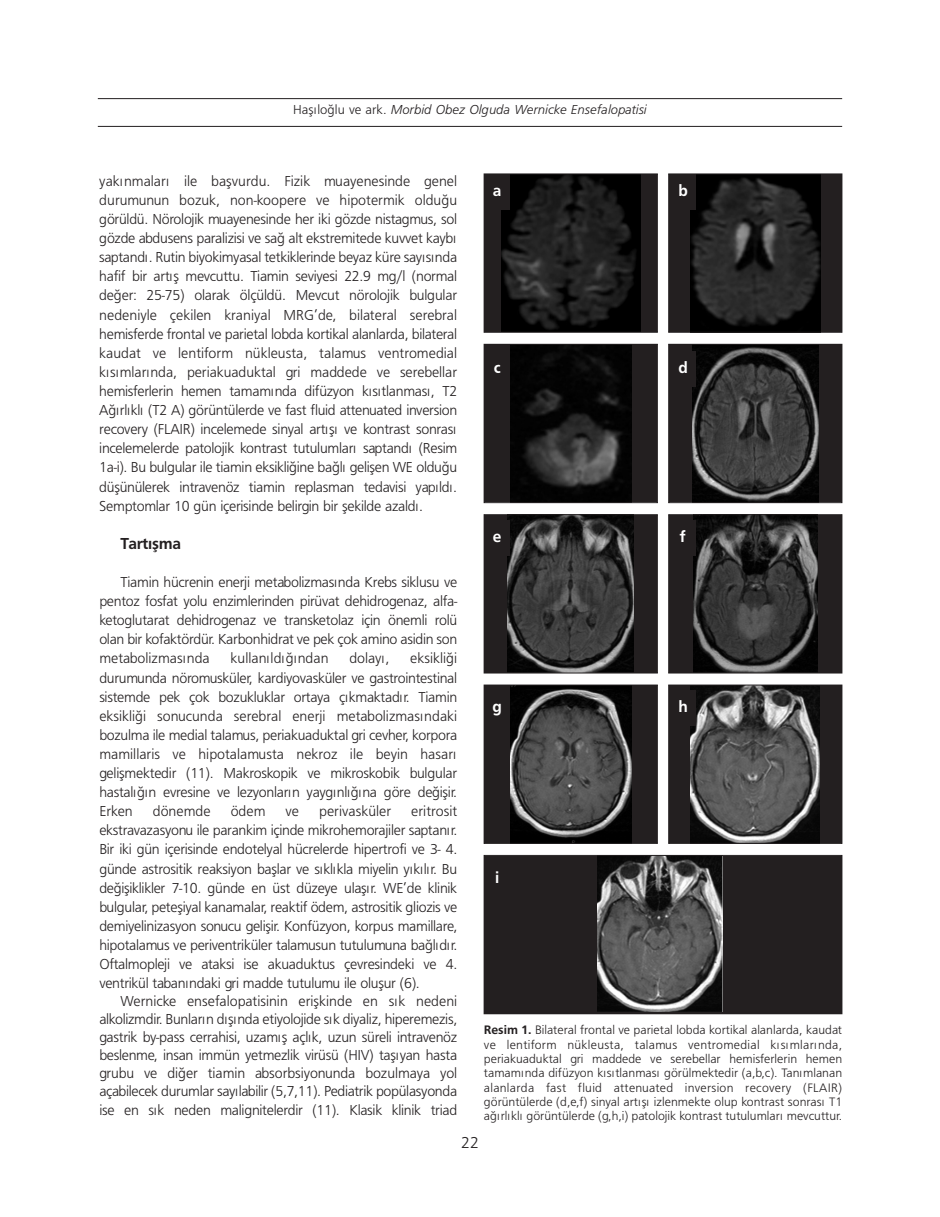
<style>
.page{position:relative;width:940px;height:1217px;background:#fff}
.page>*{position:absolute;margin:0;border:0;box-sizing:border-box;transform-origin:0 0}
.t1{font:16.5px "Frugal Bold Tr";color:#fff}
.t2{font:16.5px "Frugal Bold Tr";letter-spacing:-.02em;color:#231f20}
.t3{font:16.5px "Frugal Normal Tr";color:#231f20}
.t4{font:15px/19px "Frugal Normal Tr";letter-spacing:-.02em;color:#231f20;text-align:justify}
.t5{font:15px "Frugal Normal Tr";color:#231f20}
.t6{font:13.5px "Frugal Italic Tr";color:#231f20}
.t7{font:12.75px/14.2px "Frugal Normal Tr";color:#231f20;text-align:justify}
.s1{font-family:"Frugal Normal Tr"}
.s2{font-family:"Frugal Bold Tr"}
</style>
<div class="page">
<hr style="left:98px;top:98px;width:744px;height:1px;background:#231f20">
<hr style="left:98px;top:126px;width:744px;height:1px;background:#231f20">
<div style="left:484px;top:174px;width:173px;height:158px;background:#231f20"></div>
<img style="left:501px;top:176px;width:139px;height:154px">
<div style="left:484px;top:174px;width:173px;height:158px;border:1px solid #231f20"></div>
<div style="left:669px;top:174px;width:172px;height:158px;background:#231f20"></div>
<img style="left:690px;top:176px;width:131px;height:154px">
<div style="left:668px;top:174px;width:174px;height:158px;border:1px solid #231f20"></div>
<div style="left:484px;top:344px;width:173px;height:158px;background:#231f20"></div>
<img style="left:510px;top:346px;width:121px;height:154px">
<div style="left:484px;top:344px;width:173px;height:158px;border:1px solid #231f20"></div>
<div style="left:669px;top:344px;width:172px;height:158px;background:#231f20"></div>
<img style="left:692px;top:346px;width:126px;height:154px">
<div style="left:668px;top:344px;width:174px;height:158px;border:1px solid #231f20"></div>
<div style="left:484px;top:515px;width:173px;height:157px;background:#231f20"></div>
<img style="left:507px;top:516px;width:127px;height:155px">
<div style="left:484px;top:514px;width:173px;height:159px;border:1px solid #231f20"></div>
<div style="left:669px;top:515px;width:172px;height:157px;background:#231f20"></div>
<img style="left:693px;top:516px;width:124px;height:155px">
<div style="left:668px;top:514px;width:174px;height:159px;border:1px solid #231f20"></div>
<div style="left:484px;top:685px;width:173px;height:158px;background:#231f20"></div>
<img style="left:510px;top:686px;width:121px;height:155px">
<div style="left:484px;top:684px;width:173px;height:159px;border:1px solid #231f20"></div>
<div style="left:669px;top:685px;width:172px;height:158px;background:#231f20"></div>
<img style="left:691px;top:686px;width:129px;height:155px">
<div style="left:668px;top:684px;width:174px;height:159px;border:1px solid #231f20"></div>
<div style="left:484px;top:855px;width:357px;height:158px;background:#231f20"></div>
<img style="left:597px;top:857px;width:125px;height:154px">
<div style="left:484px;top:855px;width:358px;height:158px;border:1px solid #231f20"></div>
<div style="left:484px;top:174px;width:26px;height:35px;background:#231f20"></div>
<div style="left:484px;top:351px;width:26px;height:35px;background:#231f20"></div>
<div style="left:484px;top:520px;width:26px;height:35px;background:#231f20"></div>
<div style="left:484px;top:689px;width:26px;height:36px;background:#231f20"></div>
<div style="left:484px;top:860px;width:26px;height:35px;background:#231f20"></div>
<div style="left:670px;top:174px;width:26px;height:35px;background:#231f20"></div>
<div style="left:670px;top:351px;width:26px;height:35px;background:#231f20"></div>
<div style="left:670px;top:520px;width:26px;height:35px;background:#231f20"></div>
<div style="left:670px;top:689px;width:26px;height:36px;background:#231f20"></div>
<p class="t6" style="left:293px;top:104px;width:355px"><span class="s1">Haşıloğlu ve ark.</span> Morbid Obez Olguda Wernicke Ensefalopatisi</p>
<p class="t4" style="left:99px;top:172px;width:359px">yakınmaları ile başvurdu. Fizik muayenesinde genel durumunun bozuk, non-koopere ve hipotermik olduğu görüldü. Nörolojik muayenesinde her iki gözde nistagmus, sol gözde abdusens paralizisi ve sağ alt ekstremitede kuvvet kaybı saptandı. Rutin biyokimyasal tetkiklerinde beyaz küre sayısında hafif bir artış mevcuttu. Tiamin seviyesi 22.9 mg/l (normal değer: 25-75) olarak ölçüldü. Mevcut nörolojik bulgular nedeniyle çekilen kraniyal MRG’de, bilateral serebral hemisferde frontal ve parietal lobda kortikal alanlarda, bilateral kaudat ve lentiform nükleusta, talamus ventromedial kısımlarında, periakuaduktal gri maddede ve serebellar hemisferlerin hemen tamamında difüzyon kısıtlanması, T2<br>Ağırlıklı (T2 A) görüntülerde ve fast fluid attenuated inversion recovery (FLAIR) incelemede sinyal artışı ve kontrast sonrası incelemelerde patolojik kontrast tutulumları saptandı (Resim 1a-i). Bu bulgular ile tiamin eksikliğine bağlı gelişen WE olduğu düşünülerek intravenöz tiamin replasman tedavisi yapıldı.<br>Semptomlar 10 gün içerisinde belirgin bir şekilde azaldı.</p>
<p class="t2" style="left:121px;top:537px;width:62px">Tartışma</p>
<p class="t4" style="left:99px;top:573px;width:359px;text-indent:21px">Tiamin hücrenin enerji metabolizmasında Krebs siklusu ve pentoz fosfat yolu enzimlerinden pirüvat dehidrogenaz, alfa&shy;ketoglutarat dehidrogenaz ve transketolaz için önemli rolü olan bir kofaktördür. Karbonhidrat ve pek çok amino asidin son metabolizmasında</p>
<p class="t4" style="left:99px;top:650px;width:359px;text-indent:311px">eksikliği durumunda nöromusküler, kardiyovasküler ve gastrointestinal sistemde pek çok bozukluklar ortaya çıkmaktadır. Tiamin eksikliği sonucunda serebral enerji metabolizmasındaki bozulma ile medial talamus, periakuaduktal gri cevher, korpora mamillaris ve hipotalamusta nekroz ile beyin hasarı gelişmektedir (11). Makroskopik ve mikroskobik bulgular hastalığın evresine ve lezyonların yaygınlığına göre değişir.<br>Erken</p>
<p class="t5" style="left:231px;top:652px;width:99px">kullanıldığından</p>
<p class="t4" style="left:349px;top:650px;width:42px">dolayı,</p>
<p class="t5" style="left:153px;top:805px;width:59px">dönemde</p>
<p class="t4" style="left:231px;top:802px;width:36px">ödem</p>
<p class="t4" style="left:286px;top:802px;width:15px">ve</p>
<p class="t5" style="left:319px;top:805px;width:73px">perivasküler</p>
<p class="t4" style="left:99px;top:802px;width:359px;text-indent:312px">eritrosit ekstravazasyonu ile parankim içinde mikrohemorajiler saptanır.<br>Bir iki gün içerisinde endotelyal hücrelerde hipertrofi ve 3- 4. günde astrositik reaksiyon başlar ve sıklıkla miyelin yıkılır. Bu değişiklikler 7-10. günde en üst düzeye ulaşır. WE’de klinik bulgular, peteşiyal kanamalar, reaktif ödem, astrositik gliozis ve demiyelinizasyon sonucu gelişir. Konfüzyon, korpus mamillare, hipotalamus ve periventriküler talamusun tutulumuna bağlıdır.<br>Oftalmopleji ve ataksi ise akuaduktus çevresindeki ve 4. ventrikül tabanındaki gri madde tutulumu ile oluşur (6).</p>
<p class="t4" style="left:99px;top:993px;width:359px;line-height:18px;text-indent:21px">Wernicke ensefalopatisinin erişkinde en sık nedeni alkolizmdir. Bunların dışında etiyolojide sık diyaliz, hiperemezis, gastrik by-pass cerrahisi, uzamış açlık, uzun süreli intravenöz beslenme, insan immün yetmezlik virüsü (HIV) taşıyan hasta grubu ve diğer tiamin absorbsiyonunda bozulmaya yol açabilecek durumlar sayılabilir (5,7,11). Pediatrik popülasyonda ise en sık neden malignitelerdir (11). Klasik klinik triad</p>
<p class="t1" style="left:493px;top:184px;width:10px">a</p>
<p class="t1" style="left:678px;top:184px;width:11px">b</p>
<p class="t1" style="left:494px;top:361px;width:8px">c</p>
<p class="t1" style="left:678px;top:361px;width:11px">d</p>
<p class="t1" style="left:493px;top:530px;width:10px">e</p>
<p class="t1" style="left:680px;top:530px;width:7px">f</p>
<p class="t1" style="left:492px;top:699px;width:11px">g</p>
<p class="t1" style="left:678px;top:699px;width:11px">h</p>
<p class="t1" style="left:495px;top:870px;width:6px">i</p>
<p class="t7" style="left:484px;top:1023px;width:360px"><span class="s2">Resim 1.</span> Bilateral frontal ve parietal lobda kortikal alanlarda, kaudat ve lentiform nükleusta, talamus ventromedial kısımlarında, periakuaduktal gri maddede ve serebellar hemisferlerin hemen tamamında difüzyon kısıtlanması görülmektedir (a,b,c). Tanımlanan alanlarda fast fluid attenuated inversion recovery (FLAIR) görüntülerde (d,e,f) sinyal artışı izlenmekte olup kontrast sonrası T1 ağırlıklı görüntülerde (g,h,i) patolojik kontrast tutulumları mevcuttur.</p>
<p class="t3" style="left:461px;top:1135px;width:19px">22</p>
</div>
